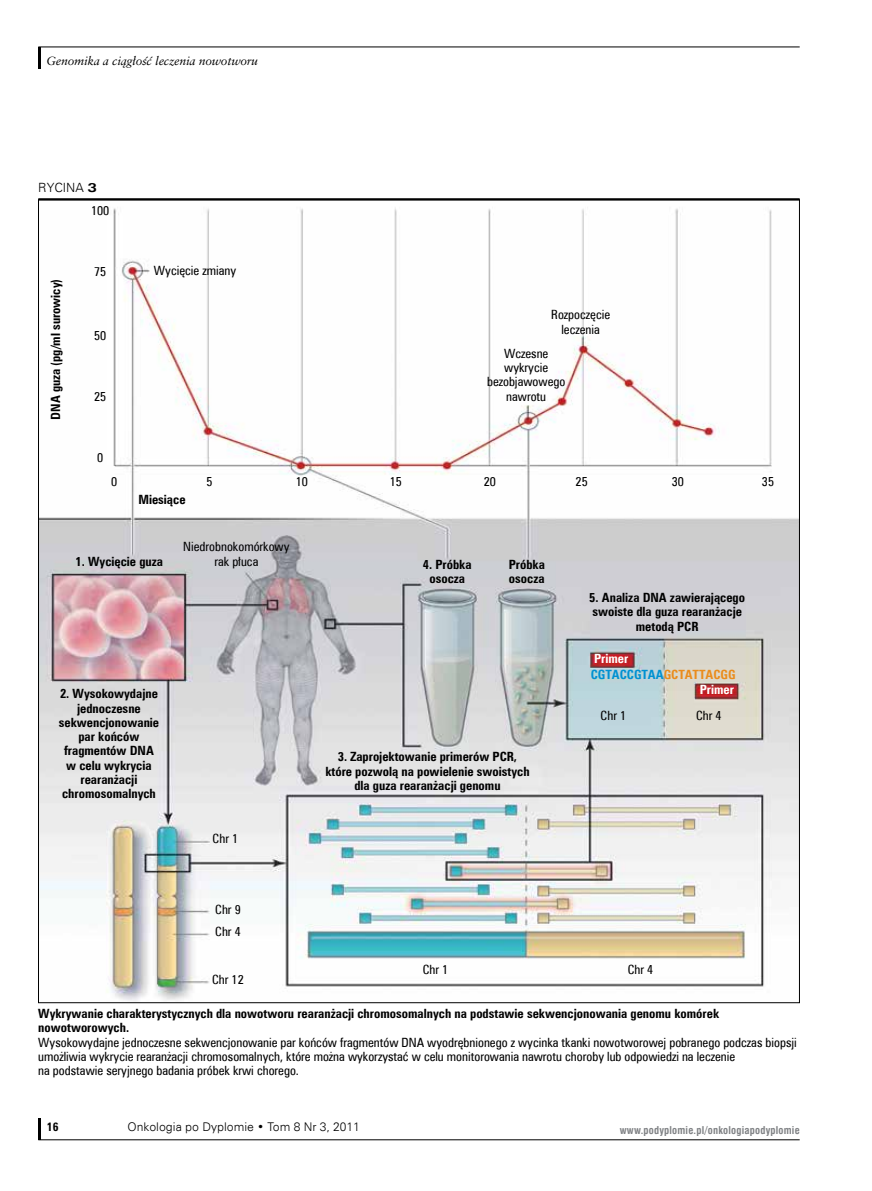
<style>
.page{position:relative;width:872px;height:1191px;background:#fff}
.page>*{position:absolute;margin:0;border:0;box-sizing:border-box;transform-origin:0 0}
.t1{font:12.75px/14.2px "Zurich Cn EU";color:#000;text-align:center}
.t2{font:700 12.75px/14.2px "Zurich Cn EU";color:#000;text-align:center}
.t3{font:700 12.75px "Zurich Cn EU";color:#0091d1}
.t4{font:700 12.75px "Zurich Cn EU";color:#fff}
.t5{font:12.75px "Zurich Lt EU";color:#000}
.t6{font:italic 12px "Class Garmnd EU";color:#000}
.t7{font:12px "Zurich Lt EU";color:#000}
.t8{font:700 12px "Zurich Cn EU";color:#000}
.t9{font:700 10.5px "Swis 721 Cn EU";letter-spacing:.02em;color:#808285}
.s1{font-family:"Zurich Ex EU";font-weight:700}
.s2{color:#ea8c1c}
</style>
<div class="page">
<hr style="left:38px;top:47px;width:2px;height:21px;background:#000">
<hr style="left:38px;top:1118px;width:2px;height:21px;background:#000">
<hr style="left:38px;top:1139px;width:761px;height:1px;background:#000">
<hr style="left:38px;top:47px;width:761px;height:1px;background:#000">
<img style="left:40px;top:207px;width:757px;height:794px">
<hr style="left:38px;top:198px;width:761px;height:2px;background:#000">
<p class="t6" style="left:47px;top:53px;width:213px">Genomika a ciągłość leczenia nowotworu</p>
<p class="t5" style="left:38px;top:180px;width:60px">ryciNa <span class="s1">3</span></p>
<p class="t1" style="left:91px;top:204px;width:20px">100</p>
<p class="t2" style="left:48px;top:420px;width:142px;rotate:-90deg">DNA guza (pg/ml surowicy)</p>
<p class="t1" style="left:94px;top:264px;width:14px">75</p>
<p class="t1" style="left:94px;top:328px;width:14px">50</p>
<p class="t1" style="left:94px;top:389px;width:14px">25</p>
<p class="t1" style="left:97px;top:450px;width:8px">0</p>
<p class="t1" style="left:154px;top:263px;width:84px">Wycięcie zmiany</p>
<p class="t1" style="left:551px;top:308px;width:61px">Rozpoczęcie leczenia</p>
<p class="t1" style="left:487px;top:346px;width:80px">Wczesne wykrycie bezobjawowego nawrotu</p>
<p class="t1" style="left:111px;top:474px;width:8px">0</p>
<p class="t1" style="left:206px;top:474px;width:8px">5</p>
<p class="t1" style="left:296px;top:474px;width:14px">10</p>
<p class="t1" style="left:390px;top:474px;width:14px">15</p>
<p class="t1" style="left:484px;top:474px;width:14px">20</p>
<p class="t1" style="left:575px;top:474px;width:14px">25</p>
<p class="t1" style="left:671px;top:474px;width:14px">30</p>
<p class="t1" style="left:762px;top:474px;width:14px">35</p>
<p class="t2" style="left:138px;top:492px;width:49px">Miesiące</p>
<p class="t2" style="left:76px;top:554px;width:89px">1. Wycięcie guza</p>
<p class="t1" style="left:183px;top:540px;width:108px">Niedrobnokomórkowy rak płuca</p>
<p class="t2" style="left:423px;top:557px;width:50px">4. Próbka osocza</p>
<p class="t2" style="left:509px;top:557px;width:38px;text-align:left">Próbka osocza</p>
<p class="t2" style="left:589px;top:590px;width:157px">5. Analiza DNA zawierającego swoiste dla guza rearanżacje metodą PCR</p>
<p class="t4" style="left:594px;top:651px;width:36px">Primer</p>
<p class="t3" style="left:591px;top:666px;width:146px">CGTACCGTAA<span class="s2">GCTATTACGG</span></p>
<p class="t2" style="left:59px;top:686px;width:102px">2. Wysokowydajne jednoczesne sekwencjonowanie par końców fragmentów DNA w celu wykrycia rearanżacji chromosomalnych</p>
<p class="t1" style="left:213px;top:831px;width:27px">Chr 1</p>
<p class="t1" style="left:215px;top:898px;width:27px;line-height:22px;text-align:left">Chr 9<br>Chr 4</p>
<p class="t1" style="left:212px;top:972px;width:33px">Chr 12</p>
<p class="t2" style="left:325px;top:749px;width:206px">3. Zaprojektowanie primerów PCR, które pozwolą na powielenie swoistych dla guza rearanżacji genomu</p>
<p class="t1" style="left:423px;top:962px;width:27px">Chr 1</p>
<p class="t1" style="left:600px;top:708px;width:27px">Chr 1</p>
<p class="t4" style="left:700px;top:682px;width:36px">Primer</p>
<p class="t1" style="left:696px;top:708px;width:27px">Chr 4</p>
<p class="t1" style="left:628px;top:962px;width:27px">Chr 4</p>
<p class="t2" style="left:38px;top:1006px;width:682px;text-align:left">Wykrywanie charakterystycznych dla nowotworu rearanżacji chromosomalnych na podstawie sekwencjonowania genomu komórek nowotworowych.</p>
<p class="t1" style="left:38px;top:1034px;width:760px;text-align:left">Wysokowydajne jednoczesne sekwencjonowanie par końców fragmentów DNA wyodrębnionego z wycinka tkanki nowotworowej pobranego podczas biopsji umożliwia wykrycie rearanżacji chromosomalnych, które można wykorzystać w celu monitorowania nawrotu choroby lub odpowiedzi na leczenie<br>na podstawie seryjnego badania próbek krwi chorego.</p>
<p class="t8" style="left:47px;top:1119px;width:13px">16</p>
<p class="t7" style="left:128px;top:1119px;width:233px">Onkologia po Dyplomie • Tom 8 Nr 3, 2011</p>
<p class="t9" style="left:620px;top:1123px;width:181px">www.podyplomie.pl/onkologiapodyplomie</p>
</div>
